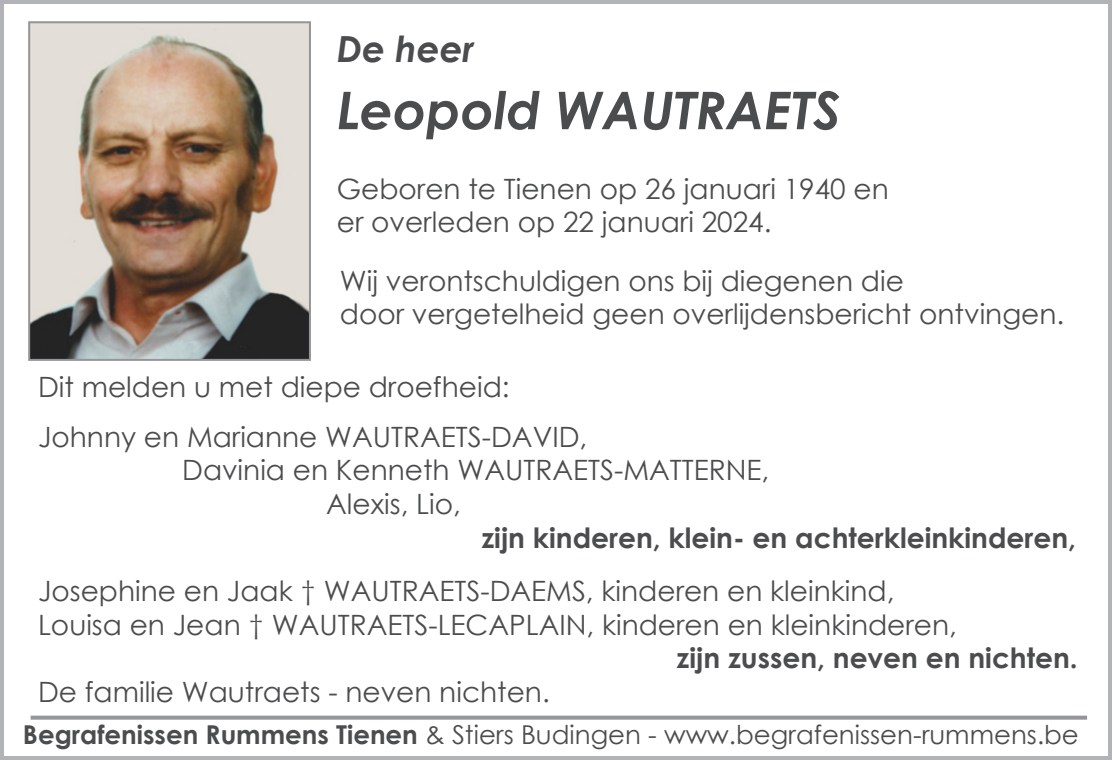
<style>
.page{position:relative;width:1112px;height:760px;background:#fff}
.page>*{position:absolute;margin:0;border:0;box-sizing:border-box;transform-origin:0 0}
.t1{font:italic 700 52px "Century Gothic";color:#4b4c4d}
.t2{font:italic 700 36px "Century Gothic";color:#4b4c4d}
.t3{font:28px "Century Gothic";color:#4b4c4d}
.t4{font:700 28px "Century Gothic";color:#4b4c4d}
.t5{font:26px "Century Gothic";color:#4b4c4d}
.s1{font-weight:700}
</style>
<div class="page">
<div style="left:0;top:0;width:1111px;height:760px;border:4px solid #b2b3b7"></div>
<svg style="left:31px;top:715px;width:1055px;height:4px;background:#a5a6a9"></svg>
<img style="left:31px;top:24px;width:277px;height:334px">
<div style="left:28px;top:21px;width:283px;height:340px;border:2px solid #939598"></div>
<p class="t2" style="left:337px;top:22px;width:139px">De heer</p>
<p class="t1" style="left:337px;top:71px;width:505px">Leopold WAUTRAETS</p>
<p class="t3" style="left:337px;top:169px;width:553px">Geboren te Tienen op 26 januari 1940 en</p>
<p class="t3" style="left:337px;top:202px;width:436px">er overleden op 22 januari 2024.</p>
<p class="t3" style="left:340px;top:261px;width:565px">Wij verontschuldigen ons bij diegenen die</p>
<p class="t3" style="left:340px;top:294px;width:725px">door vergetelheid geen overlijdensbericht ontvingen.</p>
<p class="t3" style="left:38px;top:367px;width:473px">Dit melden u met diepe droefheid:</p>
<p class="t3" style="left:38px;top:417px;width:550px">Johnny en Marianne WAUTRAETS-DAVID,</p>
<p class="t3" style="left:182px;top:451px;width:588px">Davinia en Kenneth WAUTRAETS-MATTERNE,</p>
<p class="t3" style="left:326px;top:484px;width:136px">Alexis, Lio,</p>
<p class="t4" style="left:481px;top:516px;width:596px">zijn kinderen, klein- en achterkleinkinderen,</p>
<p class="t3" style="left:38px;top:571px;width:857px">Josephine en Jaak † WAUTRAETS-DAEMS, kinderen en kleinkind,</p>
<p class="t3" style="left:38px;top:605px;width:920px">Louisa en Jean † WAUTRAETS-LECAPLAIN, kinderen en kleinkinderen,</p>
<p class="t4" style="left:676px;top:637px;width:402px">zijn zussen, neven en nichten.</p>
<p class="t3" style="left:38px;top:672px;width:513px">De familie Wautraets - neven nichten.</p>
<p class="t5" style="left:23px;top:716px;width:1057px"><span class="s1">Begrafenissen Rummens Tienen</span> &amp; Stiers Budingen - www.begrafenissen-rummens.be</p>
</div>
